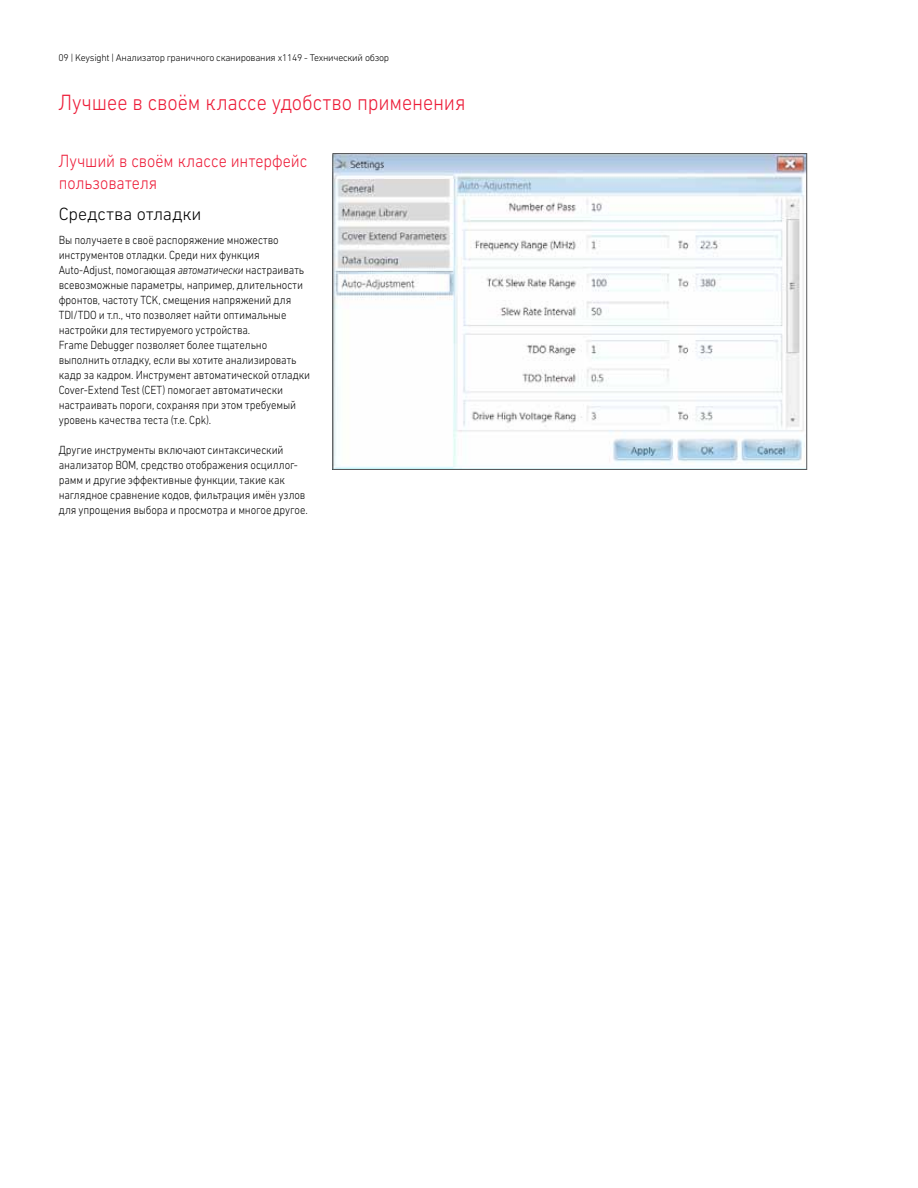
<style>
.page{position:relative;width:918px;height:1188px;background:#fff}
.page>*{position:absolute;margin:0;border:0;box-sizing:border-box;transform-origin:0 0}
.t1{font:300 22.5px "DIN Next CYR";letter-spacing:-.005em;color:#ed1b37;scale:.9 1}
.t2{font:300 18px/22.5px "DIN Next CYR";color:#ed1b37;scale:.9 1}
.t3{font:300 18px "DIN Next CYR";letter-spacing:.005em;color:#000}
.t4{font:300 12px/15px "DIN Next CYR";letter-spacing:-.01em;color:#000;scale:.9 1}
.t5{font:300 9.9px "DIN Next CYR";letter-spacing:-.025em;color:#000}
.s1{font-style:italic}
</style>
<div class="page">
<img style="left:335px;top:155px;width:470px;height:313px">
<div style="left:333px;top:153px;width:474px;height:317px;border:1px solid #58595b"></div>
<p class="t5" style="left:59px;top:52px;width:332px">09 | Keysight | Анализатор граничного сканирования x1149 - Технический обзор</p>
<h1 class="t1" style="left:59px;top:90px;width:454px">Лучшее в своём классе удобство применения</h1>
<h2 class="t2" style="left:59px;top:149px;width:278px">Лучший в своём классе интерфейс пользователя</h2>
<h2 class="t3" style="left:59px;top:204px;width:144px">Средства отладки</h2>
<p class="t4" style="left:59px;top:232px;width:281px">Вы получаете в своё распоряжение множество инструментов отладки. Среди них функция Auto-Adjust, помогающая <span class="s1">автоматически</span> настраивать всевозможные параметры, например, длительности фронтов, частоту TCK, смещения напряжений для TDI/TDO и т.п., что позволяет найти оптимальные настройки для тестируемого устройства.<br>Frame Debugger позволяет более тщательно выполнить отладку, если вы хотите анализировать кадр за кадром. Инструмент автоматической отладки Cover-Extend Test (CET) помогает автоматически настраивать пороги, сохраняя при этом требуемый уровень качества теста (т.е. Cpk).</p>
<p class="t4" style="left:59px;top:442px;width:278px">Другие инструменты включают синтаксический анализатор BOM, средство отображения осциллог&shy;рамм и другие эффективные функции, такие как наглядное сравнение кодов, фильтрация имён узлов для упрощения выбора и просмотра и многое другое.</p>
</div>
